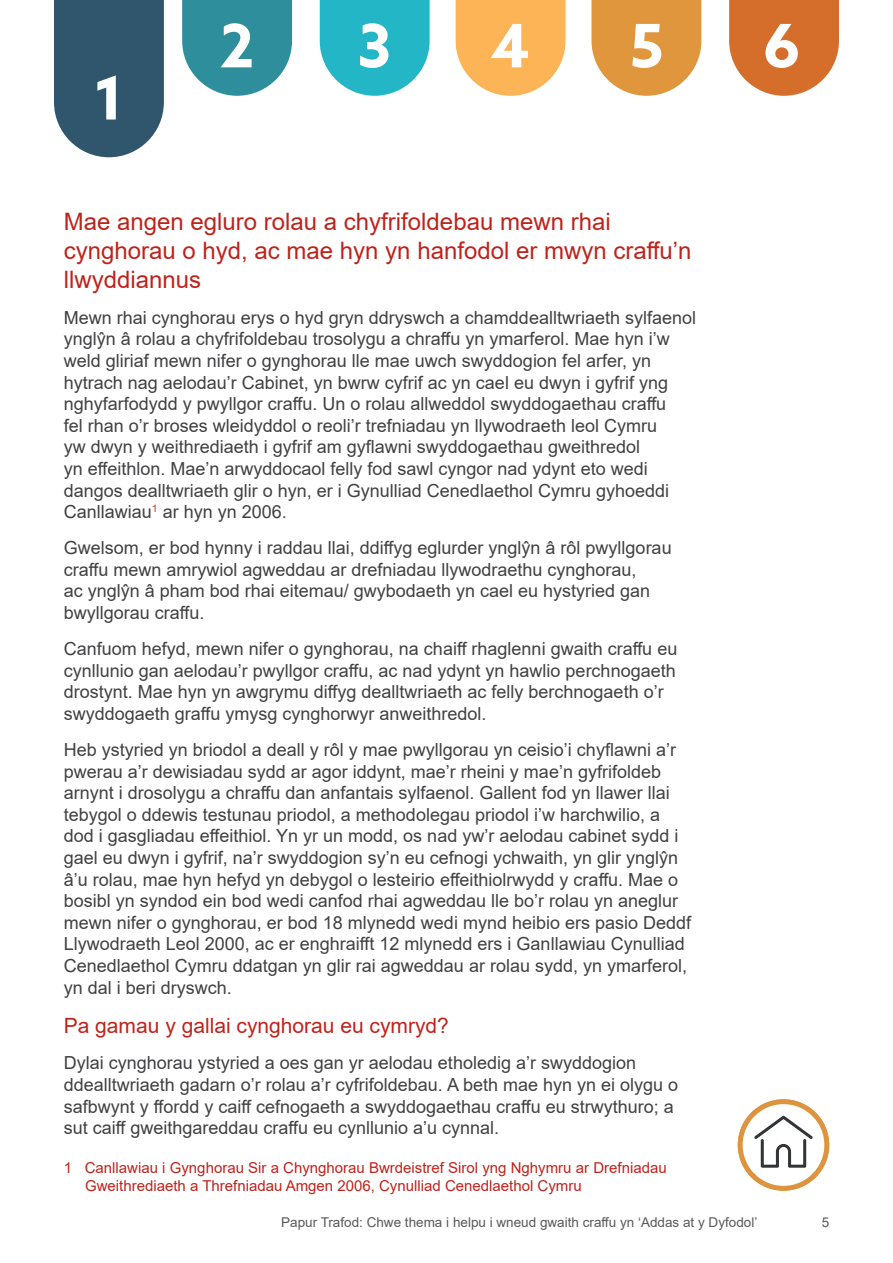
<style>
.page{position:relative;width:893px;height:1263px;background:#fff}
.page>*{position:absolute;margin:0;border:0;box-sizing:border-box;transform-origin:0 0}
.t1{font:700 60px "Azo Sans";color:#fff}
.t2{font:24px/28.8px "Arial";color:#bf231b}
.t3{font:21px "Arial";color:#bf231b}
.t4{font:18px/21.6px "Arial";color:#414042}
.t5{font:15px/18px "Arial";color:#bf231b}
.t6{font:13.5px "Arial";color:#58595b}
</style>
<div class="page">
<svg style="left:182px;top:0;width:110px;height:96px;background:#489ca7"></svg>
<svg style="left:320px;top:0;width:110px;height:96px;background:#3ebfce"></svg>
<svg style="left:456px;top:0;width:109px;height:96px;background:#fcbd6b"></svg>
<svg style="left:591px;top:0;width:110px;height:96px;background:#e3a356"></svg>
<svg style="left:729px;top:0;width:110px;height:96px;background:#da7f46"></svg>
<svg style="left:54px;top:0;width:110px;height:157px;background:#3e6277"></svg>
<div style="left:738px;top:1099px;width:91px;height:92px;background:#de943e;border-radius:50%"></div>
<div style="left:743px;top:1104px;width:81px;height:82px;background:#fff;border-radius:50%"></div>
<svg style="left:754px;top:1115px;width:59px;height:53px"></svg>
<h1 class="t1" style="left:94px;top:58px;width:33px">1</h1>
<h1 class="t1" style="left:220px;top:6px;width:36px">2</h1>
<h1 class="t1" style="left:357px;top:6px;width:36px">3</h1>
<h1 class="t1" style="left:491px;top:6px;width:41px">4</h1>
<h1 class="t1" style="left:630px;top:6px;width:36px">5</h1>
<h1 class="t1" style="left:763px;top:6px;width:39px">6</h1>
<h2 class="t2" style="left:64px;top:207px;width:629px">Mae angen egluro rolau a chyfrifoldebau mewn rhai cynghorau o hyd, ac mae hyn yn hanfodol er mwyn craffu’n llwyddiannus</h2>
<p class="t4" style="left:64px;top:306px;width:634px">Mewn rhai cynghorau erys o hyd gryn ddryswch a chamddealltwriaeth sylfaenol ynglŷn â rolau a chyfrifoldebau trosolygu a chraffu yn ymarferol. Mae hyn i’w weld gliriaf mewn nifer o gynghorau lle mae uwch swyddogion fel arfer, yn hytrach nag aelodau’r Cabinet, yn bwrw cyfrif ac yn cael eu dwyn i gyfrif yng nghyfarfodydd y pwyllgor craffu. Un o rolau allweddol swyddogaethau craffu<br>fel rhan o’r broses wleidyddol o reoli’r trefniadau yn llywodraeth leol Cymru<br>yw dwyn y weithrediaeth i gyfrif am gyflawni swyddogaethau gweithredol<br>yn effeithlon. Mae’n arwyddocaol felly fod sawl cyngor nad ydynt eto wedi dangos dealltwriaeth glir o hyn, er i Gynulliad Cenedlaethol Cymru gyhoeddi Canllawiau<sup>1</sup> ar hyn yn 2006.</p>
<p class="t4" style="left:64px;top:537px;width:609px">Gwelsom, er bod hynny i raddau llai, ddiffyg eglurder ynglŷn â rôl pwyllgorau craffu mewn amrywiol agweddau ar drefniadau llywodraethu cynghorau,<br>ac ynglŷn â pham bod rhai eitemau/ gwybodaeth yn cael eu hystyried gan bwyllgorau craffu.</p>
<p class="t4" style="left:64px;top:638px;width:615px">Canfuom hefyd, mewn nifer o gynghorau, na chaiff rhaglenni gwaith craffu eu cynllunio gan aelodau’r pwyllgor craffu, ac nad ydynt yn hawlio perchnogaeth drostynt. Mae hyn yn awgrymu diffyg dealltwriaeth ac felly berchnogaeth o’r swyddogaeth graffu ymysg cynghorwyr anweithredol.</p>
<p class="t4" style="left:64px;top:739px;width:629px">Heb ystyried yn briodol a deall y rôl y mae pwyllgorau yn ceisio’i chyflawni a’r pwerau a’r dewisiadau sydd ar agor iddynt, mae’r rheini y mae’n gyfrifoldeb arnynt i drosolygu a chraffu dan anfantais sylfaenol. Gallent fod yn llawer llai tebygol o ddewis testunau priodol, a methodolegau priodol i’w harchwilio, a dod i gasgliadau effeithiol. Yn yr un modd, os nad yw’r aelodau cabinet sydd i gael eu dwyn i gyfrif, na’r swyddogion sy’n eu cefnogi ychwaith, yn glir ynglŷn â’u rolau, mae hyn hefyd yn debygol o lesteirio effeithiolrwydd y craffu. Mae o bosibl yn syndod ein bod wedi canfod rhai agweddau lle bo’r rolau yn aneglur mewn nifer o gynghorau, er bod 18 mlynedd wedi mynd heibio ers pasio Deddf Llywodraeth Leol 2000, ac er enghraifft 12 mlynedd ers i Ganllawiau Cynulliad Cenedlaethol Cymru ddatgan yn glir rai agweddau ar rolau sydd, yn ymarferol, yn dal i beri dryswch.</p>
<p class="t3" style="left:64px;top:1011px;width:387px">Pa gamau y gallai cynghorau eu cymryd?</p>
<p class="t4" style="left:64px;top:1052px;width:616px">Dylai cynghorau ystyried a oes gan yr aelodau etholedig a’r swyddogion ddealltwriaeth gadarn o’r rolau a’r cyfrifoldebau. A beth mae hyn yn ei olygu o safbwynt y ffordd y caiff cefnogaeth a swyddogaethau craffu eu strwythuro; a sut caiff gweithgareddau craffu eu cynllunio a’u cynnal.</p>
<p class="t5" style="left:85px;top:1158px;width:583px;text-indent:-21px">1 Canllawiau i Gynghorau Sir a Chynghorau Bwrdeistref Sirol yng Nghymru ar Drefniadau<br>Gweithrediaeth a Threfniadau Amgen 2006, Cynulliad Cenedlaethol Cymru</p>
<p class="t6" style="left:281px;top:1213px;width:478px">Papur Trafod: Chwe thema i helpu i wneud gwaith craffu yn ‘Addas at y Dyfodol’</p>
<p class="t6" style="left:822px;top:1213px;width:9px">5</p>
</div>
